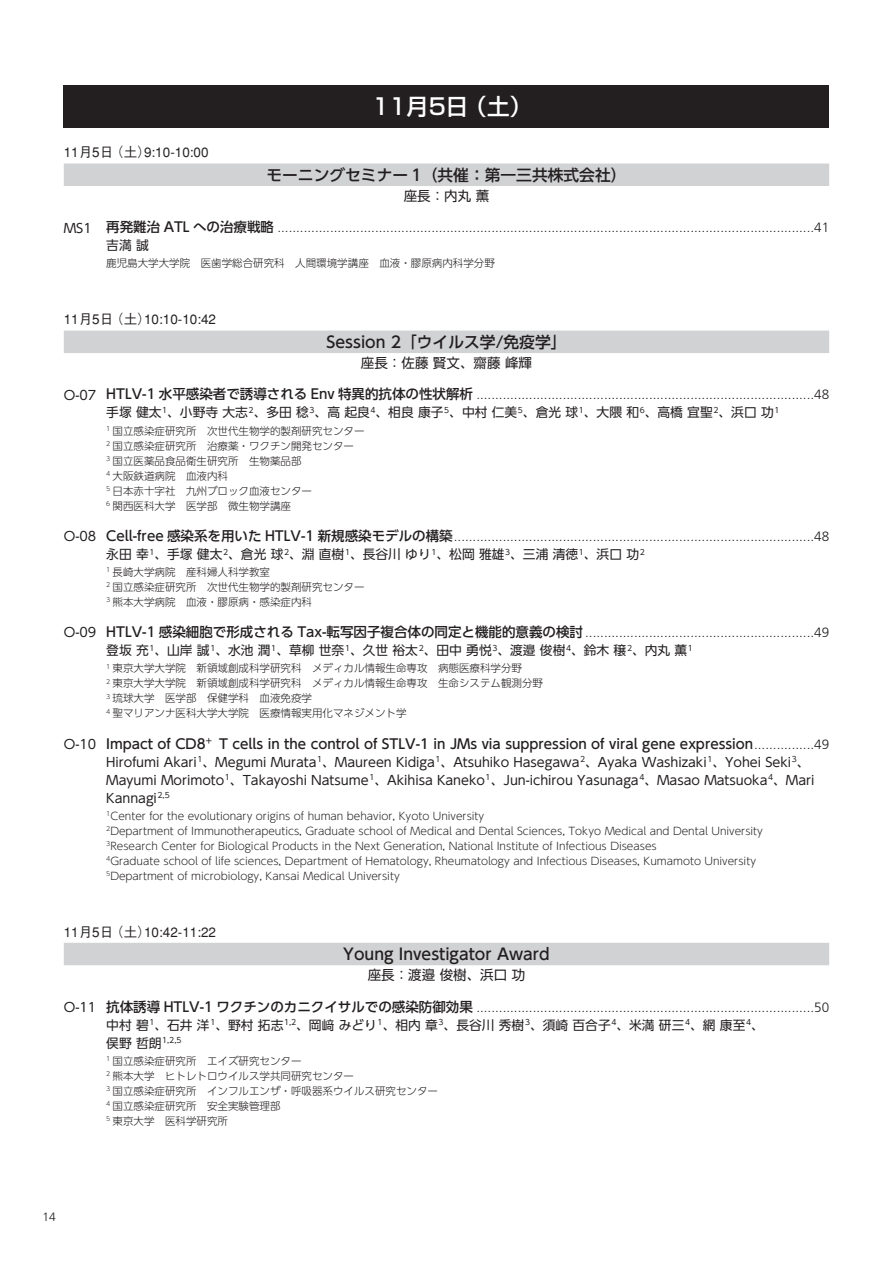
<style>
.page{position:relative;width:893px;height:1263px;background:#fff}
.page>*{position:absolute;margin:0;border:0;box-sizing:border-box;transform-origin:0 0}
.t1{font:500 22.5px "Shin Go Pro";color:#fff}
.t2{font:500 15.75px "UD Shin Go Pro";color:#231f20}
.t3{font:300 13.5px "Frutiger LT Std";color:#231f20}
.t4{font:500 13.5px "UD Shin Go Pro";color:#231f20}
.t5{font:500 13.5px "Gothic BBB";color:#231f20}
.t6{font:13.5px "Shin Go Pro";color:#231f20}
.t7{font:12.75px/18px "UD Shin Go Pr 6 N";color:#231f20}
.t8{font:12.75px "UD Shin Go Pro";color:#231f20}
.t9{font:300 12px "Frutiger LT Std";color:#231f20}
.t10{font:300 10.5px/15px "UD Shin Go Pro";color:#231f20}
.t11{font:7.65px "UD Shin Go Pr 6 N";color:#231f20}
.s1{font-family:"UD Shin Go Pro";font-weight:500}
.s2{font-family:"Frutiger LT Std";font-weight:300}
.s3{font-size:12.75px}
</style>
<div class="page">
<div style="left:64px;top:164px;width:765px;height:22px;background:#d1d2d4"></div>
<div style="left:64px;top:331px;width:765px;height:22px;background:#d1d2d4"></div>
<div style="left:64px;top:943px;width:765px;height:22px;background:#d1d2d4"></div>
<div style="left:64px;top:85px;width:765px;height:43px;background:#231f20"></div>
<p class="t5" style="left:64px;top:147px;width:146px">11月5日 （土）9:10-10:00</p>
<p class="t1" style="left:372px;top:98px;width:161px">11月5日 （土）</p>
<p class="t2" style="left:266px;top:169px;width:362px">モーニングセミナー 1（共催：第一三共株式会社）</p>
<p class="t6" style="left:404px;top:191px;width:87px">座長：内丸 薫</p>
<p class="t8" style="left:64px;top:223px;width:30px">MS1</p>
<p class="t3" style="left:106px;top:220px;width:724px"><span class="s1">再発難治 ATL への治療戦略</span> ...............................................................................................................................................41</p>
<p class="t7" style="left:106px;top:238px;width:44px">吉満 誠</p>
<p class="t10" style="left:106px;top:257px;width:390px">鹿児島大学大学院　医歯学総合研究科　人間環境学講座　血液・膠原病内科学分野</p>
<p class="t5" style="left:64px;top:314px;width:154px">11月5日 （土）10:10-10:42</p>
<p class="t2" style="left:326px;top:336px;width:242px">Session 2「ウイルス学/免疫学」</p>
<p class="t6" style="left:361px;top:358px;width:172px">座長：佐藤 賢文、齋藤 峰輝</p>
<p class="t8" style="left:64px;top:390px;width:34px">O-07</p>
<p class="t3" style="left:106px;top:387px;width:724px"><span class="s1">HTLV-1 水平感染者で誘導される Env 特異的抗体の性状解析</span> ..........................................................................................48</p>
<p class="t7" style="left:106px;top:405px;width:675px">手塚 健太<sup>1</sup>、小野寺 大志<sup>2</sup>、多田 稔<sup>3</sup>、高 起良<sup>4</sup>、相良 康子<sup>5</sup>、中村 仁美<sup>5</sup>、倉光 球<sup>1</sup>、大隈 和<sup>6</sup>、高橋 宜聖<sup>2</sup>、浜口 功<sup>1</sup></p>
<p class="t10" style="left:106px;top:424px;width:260px"><sup>1</sup> 国立感染症研究所　次世代生物学的製剤研究センター<br><sup>2</sup> 国立感染症研究所　治療薬・ワクチン開発センター<br><sup>3</sup> 国立医薬品食品衛生研究所　生物薬品部<br><sup>4</sup> 大阪鉄道病院　血液内科<br><sup>5</sup> 日本赤十字社　九州ブロック血液センター<br><sup>6</sup> 関西医科大学　医学部　微生物学講座</p>
<p class="t8" style="left:64px;top:531px;width:34px">O-08</p>
<p class="t3" style="left:106px;top:528px;width:724px"><span class="s1">Cell-free 感染系を用いた HTLV-1 新規感染モデルの構築</span>................................................................................................48</p>
<p class="t7" style="left:106px;top:547px;width:540px">永田 幸<sup>1</sup>、手塚 健太<sup>2</sup>、倉光 球<sup>2</sup>、淵 直樹<sup>1</sup>、長谷川 ゆり<sup>1</sup>、松岡 雅雄<sup>3</sup>、三浦 清徳<sup>1</sup>、浜口 功<sup>2</sup></p>
<p class="t10" style="left:106px;top:566px;width:260px"><sup>1</sup> 長崎大学病院　産科婦人科学教室<br><sup>2</sup> 国立感染症研究所　次世代生物学的製剤研究センター<br><sup>3</sup> 熊本大学病院　血液・膠原病・感染症内科</p>
<p class="t8" style="left:64px;top:628px;width:34px">O-09</p>
<p class="t3" style="left:106px;top:625px;width:724px"><span class="s1">HTLV-1 感染細胞で形成される Tax-転写因子複合体の同定と機能的意義の検討</span> .............................................................49</p>
<p class="t7" style="left:106px;top:643px;width:588px">登坂 充<sup>1</sup>、山岸 誠<sup>1</sup>、水池 潤<sup>1</sup>、草柳 世奈<sup>1</sup>、久世 裕太<sup>2</sup>、田中 勇悦<sup>3</sup>、渡邉 俊樹<sup>4</sup>、鈴木 穣<sup>2</sup>、内丸 薫<sup>1</sup></p>
<p class="t10" style="left:106px;top:662px;width:438px"><sup>1</sup> 東京大学大学院　新領域創成科学研究科　メディカル情報生命専攻　病態医療科学分野<br><sup>2</sup> 東京大学大学院　新領域創成科学研究科　メディカル情報生命専攻　生命システム観測分野<sup>3</sup> 琉球大学　医学部　保健学科　血液免疫学<br><sup>4</sup> 聖マリアンナ医科大学大学院　医療情報実用化マネジメント学</p>
<p class="t8" style="left:64px;top:739px;width:34px">O-10</p>
<p class="t4" style="left:106px;top:738px;width:724px">Impact of CD8<sup>+</sup> T cells in the control of STLV-1 in JMs via suppression of viral gene expression<span class="s2">................49</span></p>
<p class="t7" style="left:106px;top:754px;width:710px">Hirofumi Akari<sup>1</sup>、Megumi Murata<sup>1</sup>、Maureen Kidiga<sup>1</sup>、Atsuhiko Hasegawa<sup>2</sup>、Ayaka Washizaki<sup>1</sup>、Yohei Seki<sup>3</sup>、<br>Mayumi Morimoto<sup>1</sup>、Takayoshi Natsume<sup>1</sup>、Akihisa Kaneko<sup>1</sup>、Jun-ichirou Yasunaga<sup>4</sup>、Masao Matsuoka<sup>4</sup>、Mari<br>Kannagi<sup>2,5</sup></p>
<p class="t10" style="left:106px;top:810px;width:658px"><sup>1</sup>Center for the evolutionary origins of human behavior, Kyoto University<br><sup>2</sup>Department of Immunotherapeutics, Graduate school of Medical and Dental Sciences, Tokyo Medical and Dental University <sup>3</sup>Research Center for Biological Products in the Next Generation, National Institute of Infectious Diseases<br><sup>4</sup>Graduate school of life sciences, Department of Hematology, Rheumatology and Infectious Diseases, Kumamoto University <sup>5</sup>Department of microbiology, Kansai Medical University</p>
<p class="t5" style="left:64px;top:926px;width:154px">11月5日 （土）10:42-11:22</p>
<p class="t2" style="left:343px;top:948px;width:208px">Young Investigator Award</p>
<p class="t6" style="left:368px;top:970px;width:159px">座長：渡邉 俊樹、浜口 功</p>
<p class="t8" style="left:64px;top:1002px;width:34px">O-11</p>
<p class="t3" style="left:106px;top:999px;width:724px"><span class="s1">抗体誘導 HTLV-1 ワクチンのカニクイサルでの感染防御効果</span> ..........................................................................................50</p>
<p class="t7" style="left:106px;top:1017px;width:659px">中村 碧<sup>1</sup>、石井 洋<sup>1</sup>、野村 拓志<sup>1,2</sup>、岡﨑 みどり<sup>1</sup>、相内 章<sup>3</sup>、長谷川 秀樹<sup>3</sup>、須崎 百合子<sup>4</sup>、米満 研三<sup>4</sup>、網 康至<sup>4</sup>、</p>
<p class="t11" style="left:106px;top:1038px;width:77px"><span class="s3">俣野 哲朗</span>1,2,5</p>
<p class="t10" style="left:106px;top:1055px;width:333px"><sup>1</sup> 国立感染症研究所　エイズ研究センター<br><sup>2</sup> 熊本大学　ヒトレトロウイルス学共同研究センター<br><sup>3</sup> 国立感染症研究所　インフルエンザ・呼吸器系ウイルス研究センター<br><sup>4</sup> 国立感染症研究所　安全実験管理部<br><sup>5</sup> 東京大学　医科学研究所</p>
<p class="t9" style="left:43px;top:1210px;width:15px">14</p>
</div>
